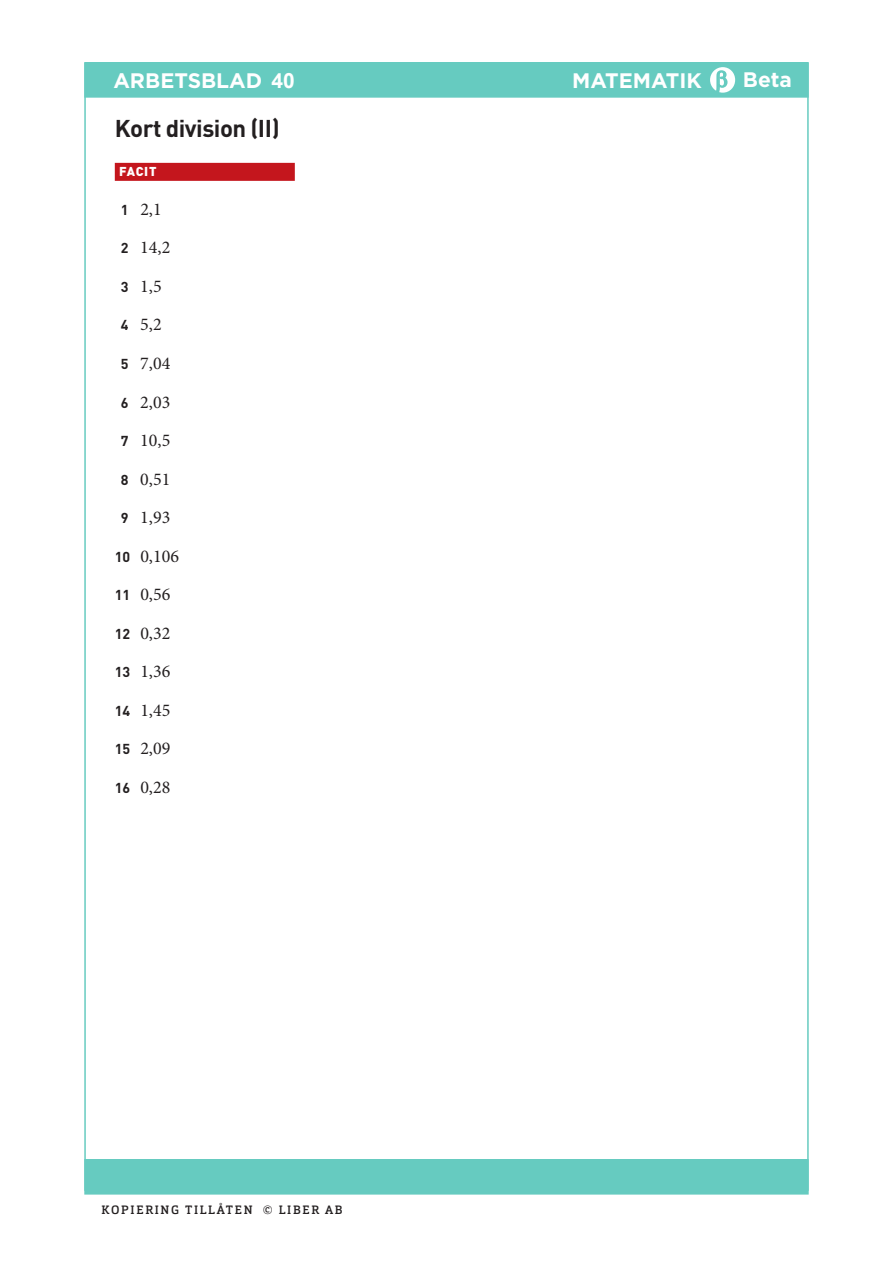
<style>
.page{position:relative;width:893px;height:1263px;background:#fff}
.page>*{position:absolute;margin:0;border:0;box-sizing:border-box;transform-origin:0 0}
.t1{font:700 24px "DIN Pro";letter-spacing:-.02em;color:#231f20}
.t2{font:700 21px "Gotham";color:#fff}
.t3{font:18px "Minion Pro";color:#231f20}
.t4{font:900 12.75px "DIN Pro";letter-spacing:.055em;color:#fff}
.t5{font:500 12px "Orgon Slab";letter-spacing:.14em;color:#231f20}
.t6{font:700 9px "DIN Pro";letter-spacing:.11em;color:#231f20}
.s1{font-family:"Arial"}
.s2{font-family:"DIN Pro";font-weight:700;font-size:14.25px}
</style>
<div class="page">
<div style="left:85px;top:63px;width:723px;height:34px;background:#66cbc0"></div>
<div style="left:84px;top:62px;width:725px;height:36px;border:2px solid #66cbc0"></div>
<div style="left:85px;top:1160px;width:723px;height:34px;background:#66cbc0"></div>
<div style="left:84px;top:1159px;width:725px;height:35px;border:2px solid #66cbc0"></div>
<div style="left:710px;top:67px;width:25px;height:26px;background:#fff;border-radius:50%"></div>
<div style="left:115px;top:163px;width:180px;height:18px;background:#c4161d"></div>
<svg style="left:715px;top:69px;width:14px;height:29px"></svg>
<p class="t2" style="left:113px;top:67px;width:183px">ARBETSBLAD <span class="s1">40</span></p>
<h1 class="t1" style="left:115px;top:112px;width:166px">Kort division (II)</h1>
<p class="t4" style="left:119px;top:163px;width:39px">FACIT</p>
<p class="t3" style="left:121px;top:197px;width:42px"><span class="s2">1</span> 2,1</p>
<p class="t3" style="left:121px;top:236px;width:51px"><span class="s2">2</span> 14,2</p>
<p class="t3" style="left:121px;top:274px;width:42px"><span class="s2">3</span> 1,5</p>
<p class="t3" style="left:121px;top:313px;width:42px"><span class="s2">4</span> 5,2</p>
<p class="t3" style="left:121px;top:351px;width:51px"><span class="s2">5</span> 7,04</p>
<p class="t3" style="left:121px;top:390px;width:51px"><span class="s2">6</span> 2,03</p>
<p class="t3" style="left:121px;top:428px;width:51px"><span class="s2">7</span> 10,5</p>
<p class="t3" style="left:121px;top:467px;width:51px"><span class="s2">8</span> 0,51</p>
<p class="t3" style="left:121px;top:505px;width:51px"><span class="s2">9</span> 1,93</p>
<p class="t3" style="left:115px;top:544px;width:66px"><span class="s2">10</span> 0,106</p>
<p class="t3" style="left:115px;top:582px;width:57px"><span class="s2">11</span> 0,56</p>
<p class="t3" style="left:115px;top:621px;width:57px"><span class="s2">12</span> 0,32</p>
<p class="t3" style="left:115px;top:659px;width:57px"><span class="s2">13</span> 1,36</p>
<p class="t3" style="left:115px;top:698px;width:57px"><span class="s2">14</span> 1,45</p>
<p class="t3" style="left:115px;top:736px;width:57px"><span class="s2">15</span> 2,09</p>
<p class="t3" style="left:115px;top:775px;width:57px"><span class="s2">16</span> 0,28</p>
<p class="t5" style="left:101px;top:1202px;width:243px">KOPIERING TILLÅTEN © LIBER AB</p>
<p class="t6" style="left:115px;top:1201px;width:83px">HEJ © LIBER AB</p>
<p class="t2" style="left:572px;top:66px;width:131px">MATEMATIK</p>
<p class="t2" style="left:743px;top:66px;width:51px">Beta</p>
</div>
